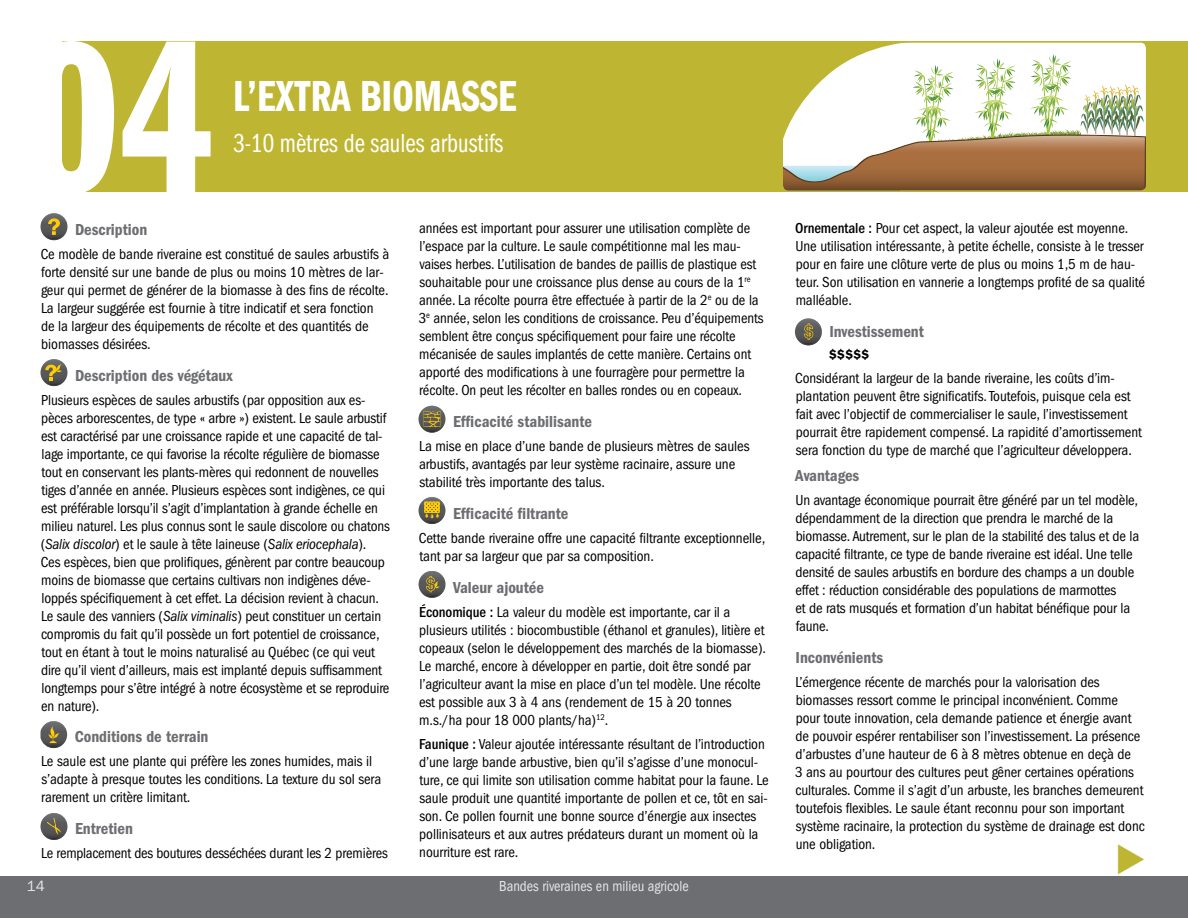
<style>
.page{position:relative;width:1188px;height:918px;background:#fff}
.page>*{position:absolute;margin:0;border:0;box-sizing:border-box;transform-origin:0 0}
.t1{font:223.5px "ITC Franklin Gothic Std Dm Cp";color:#fff}
.t2{font:45px "ITC Franklin Gothic Std Dm Cp";color:#fff}
.t3{font:27px "ITC Franklin Gothic Std Bk Cp";color:#fff}
.t4{font:16.5px "ITC Franklin Gothic Std Dm Cd";color:#6d6e71}
.t5{font:condensed 15px/18px "ITC Franklin Gothic Std";letter-spacing:-.005em;color:#000}
.t6{font:condensed 15px "ITC Franklin Gothic Std";color:#e6e7e8;scale:.96 1}
.t7{font:15px "ITC Franklin Gothic Std";color:#e6e7e8}
.t8{font:600 13.5px "ITC Franklin Gothic Std";color:#000}
.s1{font-style:italic}
.s2{font-weight:500}
</style>
<div class="page">
<div style="left:0;top:876px;width:1188px;height:42px;background:#6d6e71"></div>
<div style="left:63px;top:42px;width:1125px;height:150px;background:#beb632"></div>
<svg style="left:783px;top:42px;width:363px;height:149px;background:#d3c7ab"></svg>
<svg style="left:40px;top:213px;width:28px;height:27px"></svg>
<svg style="left:41px;top:213px;width:26px;height:27px"></svg>
<svg style="left:40px;top:359px;width:28px;height:27px"></svg>
<svg style="left:41px;top:359px;width:26px;height:27px"></svg>
<svg style="left:40px;top:721px;width:27px;height:27px"></svg>
<svg style="left:418px;top:406px;width:28px;height:27px"></svg>
<svg style="left:419px;top:406px;width:26px;height:26px"></svg>
<svg style="left:418px;top:497px;width:28px;height:27px"></svg>
<svg style="left:419px;top:497px;width:26px;height:27px"></svg>
<svg style="left:40px;top:813px;width:28px;height:27px"></svg>
<svg style="left:41px;top:813px;width:26px;height:27px"></svg>
<svg style="left:419px;top:571px;width:27px;height:27px"></svg>
<svg style="left:795px;top:318px;width:27px;height:27px"></svg>
<h1 class="t1" style="left:24px;top:-5px;width:192px">04</h1>
<h2 class="t2" style="left:233px;top:71px;width:285px">L’EXTRA BIOMASSE</h2>
<h3 class="t3" style="left:233px;top:129px;width:272px">3-10 mètres de saules arbustifs</h3>
<p class="t4" style="left:75px;top:220px;width:74px">Description</p>
<p class="t5" style="left:41px;top:245px;width:350px">Ce modèle de bande riveraine est constitué de saules arbustifs à forte densité sur une bande de plus ou moins 10 mètres de lar&shy;geur qui permet de générer de la biomasse à des fins de récolte.<br>La largeur suggérée est fournie à titre indicatif et sera fonction de la largeur des équipements de récolte et des quantités de biomasses désirées.</p>
<p class="t4" style="left:75px;top:366px;width:159px">Description des végétaux</p>
<p class="t5" style="left:41px;top:391px;width:351px">Plusieurs espèces de saules arbustifs (par opposition aux es&shy;pèces arborescentes, de type « arbre ») existent. Le saule arbustif est caractérisé par une croissance rapide et une capacité de tal&shy;lage importante, ce qui favorise la récolte régulière de biomasse tout en conservant les plants-mères qui redonnent de nouvelles tiges d’année en année. Plusieurs espèces sont indigènes, ce qui est préférable lorsqu’il s’agit d’implantation à grande échelle en milieu naturel. Les plus connus sont le saule discolore ou chatons (<span class="s1">Salix discolor</span>) et le saule à tête laineuse (<span class="s1">Salix eriocephala</span>).<br>Ces espèces, bien que prolifiques, génèrent par contre beaucoup moins de biomasse que certains cultivars non indigènes déve&shy;loppés spécifiquement à cet effet. La décision revient à chacun.<br>Le saule des vanniers (<span class="s1">Salix viminalis</span>) peut constituer un certain compromis du fait qu’il possède un fort potentiel de croissance, tout en étant à tout le moins naturalisé au Québec (ce qui veut dire qu’il vient d’ailleurs, mais est implanté depuis suffisamment longtemps pour s’être intégré à notre écosystème et se reproduire en nature).</p>
<p class="t4" style="left:75px;top:727px;width:135px">Conditions de terrain</p>
<p class="t5" style="left:41px;top:752px;width:341px">Le saule est une plante qui préfère les zones humides, mais il s’adapte à presque toutes les conditions. La texture du sol sera rarement un critère limitant.</p>
<p class="t4" style="left:75px;top:819px;width:59px">Entretien</p>
<p class="t5" style="left:41px;top:844px;width:348px">Le remplacement des boutures desséchées durant les 2 premières</p>
<p class="t5" style="left:419px;top:220px;width:346px">années est important pour assurer une utilisation complète de l’espace par la culture. Le saule compétitionne mal les mau&shy;vaises herbes. L’utilisation de bandes de paillis de plastique est souhaitable pour une croissance plus dense au cours de la 1<sup>re </sup>année. La récolte pourra être effectuée à partir de la 2<sup>e</sup> ou de la 3<sup>e</sup> année, selon les conditions de croissance. Peu d’équipements semblent être conçus spécifiquement pour faire une récolte mécanisée de saules implantés de cette manière. Certains ont apporté des modifications à une fourragère pour permettre la récolte. On peut les récolter en balles rondes ou en copeaux.</p>
<p class="t4" style="left:453px;top:412px;width:141px">Efficacité stabilisante</p>
<p class="t5" style="left:419px;top:437px;width:332px">La mise en place d’une bande de plusieurs mètres de saules arbustifs, avantagés par leur système racinaire, assure une stabilité très importante des talus.</p>
<p class="t4" style="left:453px;top:504px;width:117px">Efficacité filtrante</p>
<p class="t5" style="left:419px;top:529px;width:348px">Cette bande riveraine offre une capacité filtrante exceptionnelle, tant par sa largeur que par sa composition.</p>
<p class="t4" style="left:453px;top:578px;width:92px">Valeur ajoutée</p>
<p class="t5" style="left:419px;top:603px;width:349px"><span class="s2">Économique :</span> La valeur du modèle est importante, car il a plusieurs utilités : biocombustible (éthanol et granules), litière et copeaux (selon le développement des marchés de la biomasse).<br>Le marché, encore à développer en partie, doit être sondé par l’agriculteur avant la mise en place d’un tel modèle. Une récolte est possible aux 3 à 4 ans (rendement de 15 à 20 tonnes m.s./ha pour 18 000 plants/ha)<sup>12</sup>.</p>
<p class="t5" style="left:419px;top:735px;width:351px"><span class="s2">Faunique :</span> Valeur ajoutée intéressante résultant de l’introduction d’une large bande arbustive, bien qu’il s’agisse d’une monocul&shy;ture, ce qui limite son utilisation comme habitat pour la faune. Le saule produit une quantité importante de pollen et ce, tôt en sai&shy;son. Ce pollen fournit une bonne source d’énergie aux insectes pollinisateurs et aux autres prédateurs durant un moment où la nourriture est rare.</p>
<p class="t7" style="left:27px;top:877px;width:19px">14</p>
<p class="t6" style="left:499px;top:877px;width:199px">Bandes riveraines en milieu agricole</p>
<p class="t5" style="left:795px;top:220px;width:351px"><span class="s2">Ornementale :</span> Pour cet aspect, la valeur ajoutée est moyenne.<br>Une utilisation intéressante, à petite échelle, consiste à le tresser pour en faire une clôture verte de plus ou moins 1,5 m de hau&shy;teur. Son utilisation en vannerie a longtemps profité de sa qualité malléable.</p>
<p class="t4" style="left:829px;top:322px;width:96px">Investissement</p>
<p class="t8" style="left:829px;top:347px;width:42px">$$$$$</p>
<p class="t5" style="left:795px;top:370px;width:348px">Considérant la largeur de la bande riveraine, les coûts d’im&shy;plantation peuvent être significatifs. Toutefois, puisque cela est fait avec l’objectif de commercialiser le saule, l’investissement pourrait être rapidement compensé. La rapidité d’amortissement sera fonction du type de marché que l’agriculteur développera.</p>
<p class="t4" style="left:795px;top:466px;width:66px">Avantages</p>
<p class="t5" style="left:795px;top:491px;width:345px">Un avantage économique pourrait être généré par un tel modèle, dépendamment de la direction que prendra le marché de la biomasse. Autrement, sur le plan de la stabilité des talus et de la capacité filtrante, ce type de bande riveraine est idéal. Une telle densité de saules arbustifs en bordure des champs a un double effet : réduction considérable des populations de marmottes<br>et de rats musqués et formation d’un habitat bénéfique pour la faune.</p>
<p class="t4" style="left:796px;top:648px;width:89px">Inconvénients</p>
<p class="t5" style="left:795px;top:673px;width:351px">L’émergence récente de marchés pour la valorisation des biomasses ressort comme le principal inconvénient. Comme pour toute innovation, cela demande patience et énergie avant de pouvoir espérer rentabiliser son l’investissement. La présence d’arbustes d’une hauteur de 6 à 8 mètres obtenue en deçà de<br>3 ans au pourtour des cultures peut gêner certaines opérations culturales. Comme il s’agit d’un arbuste, les branches demeurent toutefois flexibles. Le saule étant reconnu pour son important système racinaire, la protection du système de drainage est donc une obligation.</p>
</div>
